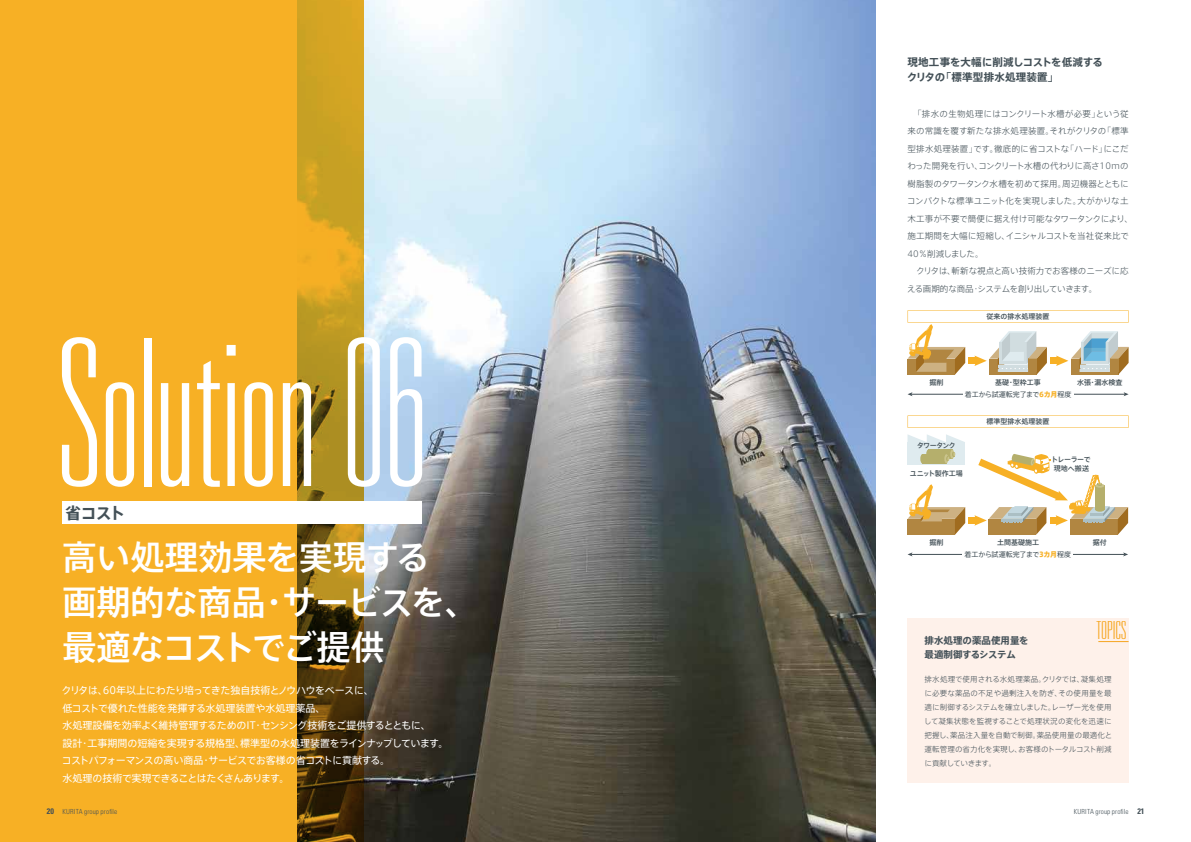
<style>
.page{position:relative;width:1191px;height:842px;background:#fff}
.page>*{position:absolute;margin:0;border:0;box-sizing:border-box;transform-origin:0 0}
.t1{font:100 ultra-condensed 205px "Univers LT Std";letter-spacing:-.015em;color:#fff}
.t2{font:500 34px/45px "Axis Std";letter-spacing:-.01em;color:#fff}
.t3{font:100 ultra-condensed 25px "Univers LT Std";letter-spacing:.005em;color:#f7b025}
.t4{font:700 16px "Axis Std";color:#435057}
.t5{font:700 10.5px/15px "Axis Std";letter-spacing:.02em;color:#435057}
.t6{font:10px/17.5px "Axis Std";letter-spacing:-.03em;color:#fff}
.t7{font:700 9.5px/14px "Axis Std";color:#435057}
.t8{font:300 8.5px/17.5px "Axis Std";letter-spacing:-.005em;color:#435057}
.t9{font:300 8.5px/17.5px "Axis Std";letter-spacing:-.03em;color:#435057}
.t10{font:300 7.5px/14px "Axis Std";letter-spacing:.01em;color:#435057;text-align:justify}
.t11{font:500 7px "Axis Std";color:#435057}
.t12{font:300 condensed 7px "Univers LT Std";letter-spacing:.025em;color:#435057}
.t13{font:7px "Axis Std";letter-spacing:-.01em;color:#435057}
.t14{font:500 7px/9px "Axis Std";letter-spacing:-.04em;color:#435057;text-align:center}
.s1{font-weight:800;color:#f7b025}
.s2{font-weight:700;font-size:8px}
</style>
<div class="page">
<img style="left:364px;top:0;width:511px;height:842px">
<div style="left:907px;top:619px;width:221px;height:164px;background:#fef1ea"></div>
<svg style="left:0;top:0;width:364px;height:842px;background:#e6a523"></svg>
<div style="left:907px;top:442px;width:58px;height:23px;background:#dfebef"></div>
<svg style="left:907px;top:434px;width:57px;height:8px"></svg>
<hr style="left:911px;top:394px;width:214px;height:1px;background:#435057">
<svg style="left:907px;top:392px;width:5px;height:4px"></svg>
<svg style="left:1123px;top:392px;width:5px;height:4px"></svg>
<div style="left:963px;top:388px;width:110px;height:12px;background:#fff"></div>
<svg style="left:907px;top:415px;width:221px;height:13px"></svg>
<div style="left:969px;top:517px;width:8px;height:7px;background:#f7b025"></div>
<hr style="left:911px;top:554px;width:213px;height:1px;background:#435057">
<svg style="left:907px;top:552px;width:5px;height:4px"></svg>
<svg style="left:1123px;top:552px;width:5px;height:4px"></svg>
<div style="left:962px;top:548px;width:111px;height:13px;background:#fff"></div>
<svg style="left:907px;top:484px;width:58px;height:51px"></svg>
<svg style="left:907px;top:310px;width:221px;height:65px"></svg>
<div style="left:928px;top:450px;width:24px;height:9px;background:#b5af6c"></div>
<div style="left:922px;top:454px;width:24px;height:9px;background:#b5af6c"></div>
<svg style="left:920px;top:450px;width:8px;height:13px"></svg>
<svg style="left:944px;top:450px;width:11px;height:13px"></svg>
<svg style="left:974px;top:454px;width:154px;height:81px"></svg>
<div style="left:62px;top:501px;width:360px;height:23px;background:#fff"></div>
<hr style="left:1098px;top:641px;width:30px;height:1px;background:#f7b025">
<p class="t5" style="left:907px;top:54px;width:197px">現地工事を大幅に削減しコストを低減するクリタの「標準型排水処理装置」</p>
<p class="t8" style="left:907px;top:104px;width:227px;text-indent:6px">「排水の生物処理にはコンクリート水槽が必要」という従来の常識を覆す新たな排水処理装置。それがクリタの「標準型排水処理装置」です。徹底的に省コストな「ハード」にこだわった開発を行い、コンクリート水槽の代わりに高さ10mの樹脂製のタワータンク水槽を初めて採用。周辺機器とともにコンパクトな標準ユニット化を実現しました。大がかりな土木工事が不要で簡便に据え付け可能なタワータンクにより、施工期間を大幅に短縮し、イニシャルコストを当社従来比で<br>40％削減しました。</p>
<p class="t9" style="left:907px;top:262px;width:223px;text-indent:9px">クリタは、斬新な視点と高い技術力でお客様のニーズに応える画期的な商品・システムを創り出していきます。</p>
<h1 class="t1" style="left:58px;top:309px;width:372px">Solution 06</h1>
<h3 class="t4" style="left:65px;top:500px;width:61px">省コスト</h3>
<h2 class="t2" style="left:62px;top:532px;width:418px">高い処理効果を実現する<br>画期的な商品・サービスを、最適なコストでご提供</h2>
<p class="t6" style="left:62px;top:681px;width:388px">クリタは、60年以上にわたり培ってきた独自技術とノウハウをベースに、<br>低コストで優れた性能を発揮する水処理装置や水処理薬品、<br>水処理設備を効率よく維持管理するためのIT・センシング技術をご提供するとともに、<br>設計・工事期間の短縮を実現する規格型、標準型の水処理装置をラインナップしています。コストパフォーマンスの高い商品・サービスでお客様の省コストに貢献する。<br>水処理の技術で実現できることはたくさんあります。</p>
<p class="t11" style="left:986px;top:311px;width:64px">従来の排水処理装置</p>
<p class="t11" style="left:929px;top:377px;width:15px">掘削</p>
<p class="t11" style="left:917px;top:440px;width:40px">タワータンク</p>
<p class="t11" style="left:995px;top:377px;width:47px">基礎・型枠工事</p>
<p class="t11" style="left:1077px;top:377px;width:47px">水張・漏水検査</p>
<p class="t13" style="left:964px;top:389px;width:108px">着工から試運転完了まで<span class="s1">6カ月</span>程度</p>
<p class="t11" style="left:986px;top:416px;width:64px">標準型排水処理装置</p>
<p class="t11" style="left:910px;top:468px;width:54px">ユニット製作工場</p>
<p class="t14" style="left:1051px;top:455px;width:41px">トレーラーで現地へ搬送</p>
<p class="t11" style="left:929px;top:537px;width:15px">掘削</p>
<p class="t11" style="left:1092px;top:537px;width:15px">据付</p>
<p class="t11" style="left:997px;top:537px;width:43px">土間基礎施工</p>
<p class="t13" style="left:964px;top:549px;width:108px">着工から試運転完了まで<span class="s1">3カ月</span>程度</p>
<p class="t7" style="left:924px;top:633px;width:106px">排水処理の薬品使用量を最適制御するシステム</p>
<h3 class="t3" style="left:1096px;top:618px;width:31px">TOPICS</h3>
<p class="t10" style="left:924px;top:672px;width:190px">排水処理で使用される水処理薬品。クリタでは、凝集処理に必要な薬品の不足や過剰注入を防ぎ、その使用量を最適に制御するシステムを確立しました。レーザー光を使用して凝集状態を監視することで処理状況の変化を迅速に把握し、薬品注入量を自動で制御。薬品使用量の最適化と運転管理の省力化を実現し、お客様のトータルコスト削減に貢献していきます。</p>
<p class="t12" style="left:47px;top:807px;width:72px"><span class="s2">20</span> KURITA group profile</p>
<p class="t12" style="left:1073px;top:807px;width:72px">KURITA group profile <span class="s2">21</span></p>
</div>
